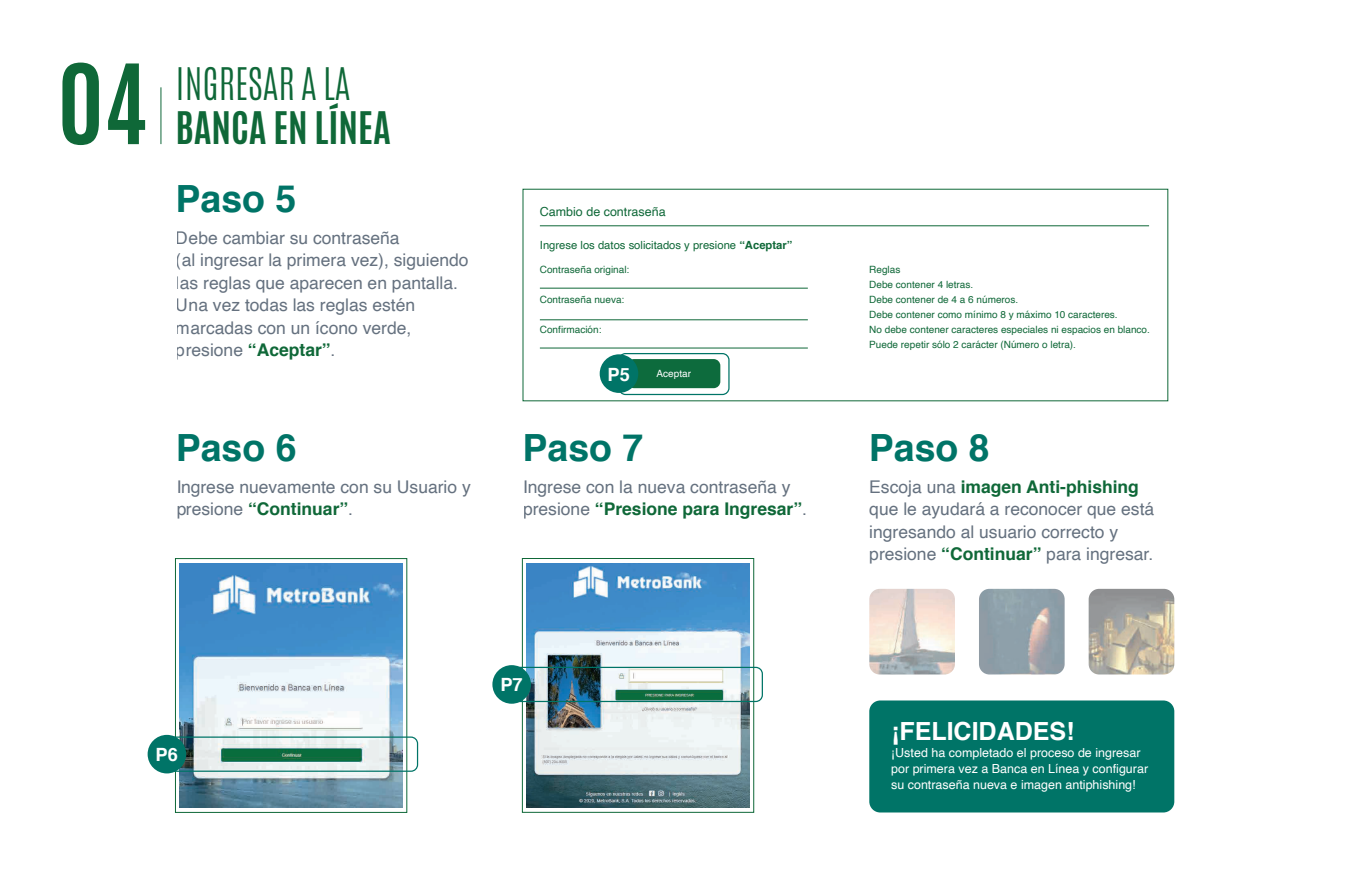
<style>
.page{position:relative;width:1350px;height:875px;background:#fff}
.page>*{position:absolute;margin:0;border:0;box-sizing:border-box;transform-origin:0 0}
.t1{font:700 93.75px "Antonio";color:#0f6838}
.t2{font:700 37.5px "Helvetica";color:#007467}
.t3{font:700 37.5px "Antonio";color:#0f6838}
.t4{font:300 37.5px "Antonio";color:#0f6838}
.t5{font:700 25px "Helvetica";color:#fff}
.t6{font:700 18.25px "Helvetica";color:#fff}
.t7{font:17.5px/22.5px "Helvetica";color:#65717f}
.t8{font:12.5px/16.2px "Helvetica";color:#fff}
.t9{font:12.5px "Helvetica";color:#0f6838}
.t10{font:11.25px "Helvetica";color:#0f6838}
.t11{font:10px/15px "Helvetica";color:#0f6838}
.t12{font:10px "Helvetica";color:#fff}
.s1{font-weight:700;color:#0f6838}
.s2{font-weight:700}
</style>
<div class="page">
<img style="left:180px;top:563px;width:222px;height:244px">
<div style="left:175px;top:558px;width:232px;height:255px;border:1px solid #0f6838"></div>
<img style="left:527px;top:563px;width:222px;height:244px">
<div style="left:522px;top:558px;width:232px;height:254px;border:1px solid #0f6838"></div>
<img style="left:869px;top:589px;width:86px;height:86px">
<img style="left:979px;top:589px;width:86px;height:86px">
<img style="left:1089px;top:589px;width:85px;height:86px">
<hr style="left:161px;top:87px;width:1px;height:57px;background:#0f6838">
<div style="left:869px;top:700px;width:305px;height:112px;background:#007467;border-radius:11px"></div>
<hr style="left:540px;top:226px;width:609px;height:1px;background:#0f6838">
<hr style="left:540px;top:288px;width:268px;height:1px;background:#0f6838">
<hr style="left:540px;top:320px;width:268px;height:1px;background:#0f6838">
<hr style="left:540px;top:348px;width:268px;height:1px;background:#0f6838">
<div style="left:627px;top:359px;width:93px;height:29px;background:#0d6b3d;border-radius:7px"></div>
<div style="left:618px;top:353px;width:112px;height:42px;border:1px solid #007467;border-radius:7px"></div>
<div style="left:600px;top:354px;width:38px;height:39px;background:#007467;border-radius:50%"></div>
<div style="left:166px;top:737px;width:252px;height:35px;border:1px solid #007467;border-radius:7px"></div>
<div style="left:148px;top:735px;width:38px;height:38px;background:#007467;border-radius:50%"></div>
<div style="left:511px;top:667px;width:252px;height:35px;border:1px solid #007467;border-radius:7px"></div>
<div style="left:492px;top:665px;width:39px;height:39px;background:#007467;border-radius:50%"></div>
<h1 class="t1" style="left:58px;top:33px;width:91px">04</h1>
<h2 class="t4" style="left:175px;top:57px;width:177px">INGRESAR A LA</h2>
<h2 class="t3" style="left:175px;top:100px;width:217px">BANCA EN LÍNEA</h2>
<h2 class="t2" style="left:176px;top:168px;width:122px">Paso 5</h2>
<p class="t7" style="left:176px;top:227px;width:294px">Debe cambiar su contraseña<br>(al ingresar la primera vez), siguiendo las reglas que aparecen en pantalla.<br>Una vez todas las reglas estén marcadas con un ícono verde, presione <span class="s1">“Aceptar”</span>.</p>
<h2 class="t2" style="left:176px;top:417px;width:122px">Paso 6</h2>
<p class="t7" style="left:176px;top:476px;width:296px">Ingrese nuevamente con su Usuario y presione <span class="s1">“Continuar”</span>.</p>
<p class="t9" style="left:540px;top:202px;width:127px">Cambio de contraseña</p>
<p class="t10" style="left:540px;top:237px;width:254px">Ingrese los datos solicitados y presione <span class="s2">“Aceptar”</span></p>
<p class="t11" style="left:540px;top:262px;width:91px">Contraseña original:</p>
<p class="t11" style="left:540px;top:292px;width:86px">Contraseña nueva:</p>
<p class="t11" style="left:540px;top:322px;width:63px">Confirmación:</p>
<p class="t6" style="left:608px;top:360px;width:24px">P5</p>
<p class="t12" style="left:657px;top:366px;width:36px">Aceptar</p>
<h2 class="t2" style="left:523px;top:417px;width:122px">Paso 7</h2>
<p class="t7" style="left:523px;top:476px;width:286px">Ingrese con la nueva contraseña y presione <span class="s1">“Presione para Ingresar”</span>.</p>
<p class="t6" style="left:156px;top:740px;width:24px">P6</p>
<p class="t6" style="left:500px;top:670px;width:24px">P7</p>
<p class="t11" style="left:869px;top:262px;width:282px">Reglas<br>Debe contener 4 letras.<br>Debe contener de 4 a 6 números.<br>Debe contener como mínimo 8 y máximo 10 caracteres.<br>No debe contener caracteres especiales ni espacios en blanco.<br>Puede repetir sólo 2 carácter (Número o letra).</p>
<h2 class="t2" style="left:869px;top:417px;width:122px">Paso 8</h2>
<p class="t7" style="left:869px;top:476px;width:287px">Escoja una <span class="s1">imagen Anti-phishing </span>que le ayudará a reconocer que está ingresando al usuario correcto y presione <span class="s1">“Continuar”</span> para ingresar.</p>
<h3 class="t5" style="left:891px;top:711px;width:185px">¡FELICIDADES!</h3>
<p class="t8" style="left:891px;top:744px;width:259px">¡Usted ha completado el proceso de ingresar por primera vez a Banca en Línea y configurar su contraseña nueva e imagen antiphishing!</p>
</div>
